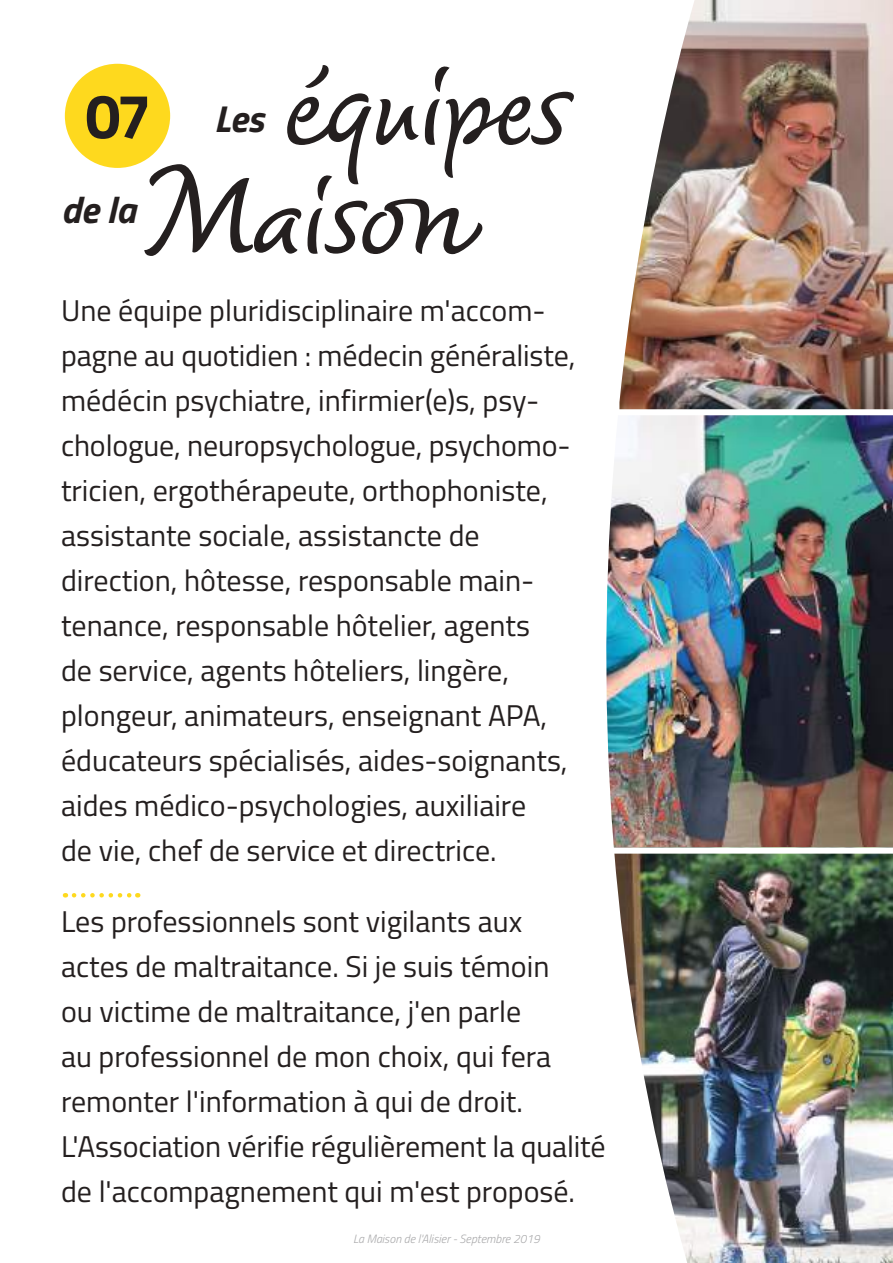
<style>
.page{position:relative;width:893px;height:1263px;background:#fff}
.page>*{position:absolute;margin:0;border:0;box-sizing:border-box;transform-origin:0 0}
.t1{font:127.5px/108.9px "Dyna";color:#241f1f}
.t2{font:700 63px "Titillium";color:#241f1f}
.t3{font:italic 700 37.5px "Titillium";color:#241f1f}
.t4{font:30px/45px "Titillium";color:#241f1f}
.t5{font:italic 300 12px "Titillium";color:#aaaaac}
</style>
<div class="page">
<svg style="left:143px;top:65px;width:431px;height:191px"></svg>
<div style="left:65px;top:64px;width:105px;height:104px;background:#fed91e;border-radius:50%"></div>
<svg style="left:74px;top:893px;width:64px;height:4px"></svg>
<img style="left:619px;top:0;width:274px;height:409px">
<img style="left:606px;top:415px;width:287px;height:432px">
<img style="left:614px;top:847px;width:279px;height:416px">
<div style="left:610px;top:848px;width:283px;height:6px;background:#fff"></div>
<h1 class="t1" style="left:141px;top:61px;width:427px;text-indent:143px">équipes<br>Maison</h1>
<h2 class="t2" style="left:85px;top:68px;width:68px">07</h2>
<p class="t3" style="left:214px;top:90px;width:51px">Les</p>
<p class="t3" style="left:61px;top:180px;width:76px">de la</p>
<p class="t4" style="left:61px;top:286px;width:516px">Une équipe pluridisciplinaire m'accom&shy;pagne au quotidien : médecin généraliste, médécin psychiatre, infirmier(e)s, psy&shy;chologue, neuropsychologue, psychomo&shy;tricien, ergothérapeute, orthophoniste, assistante sociale, assistancte de direction, hôtesse, responsable main&shy;tenance, responsable hôtelier, agents<br>de service, agents hôteliers, lingère, plongeur, animateurs, enseignant APA, éducateurs spécialisés, aides-soignants, aides médico-psychologies, auxiliaire<br>de vie, chef de service et directrice.</p>
<p class="t4" style="left:61px;top:898px;width:546px">Les professionnels sont vigilants aux<br>actes de maltraitance. Si je suis témoin<br>ou victime de maltraitance, j'en parle<br>au professionnel de mon choix, qui fera remonter l'information à qui de droit.<br>L'Association vérifie régulièrement la qualité de l'accompagnement qui m'est proposé.</p>
<p class="t5" style="left:353px;top:1230px;width:188px">La Maison de l'Alisier - Septembre 2019</p>
</div>
